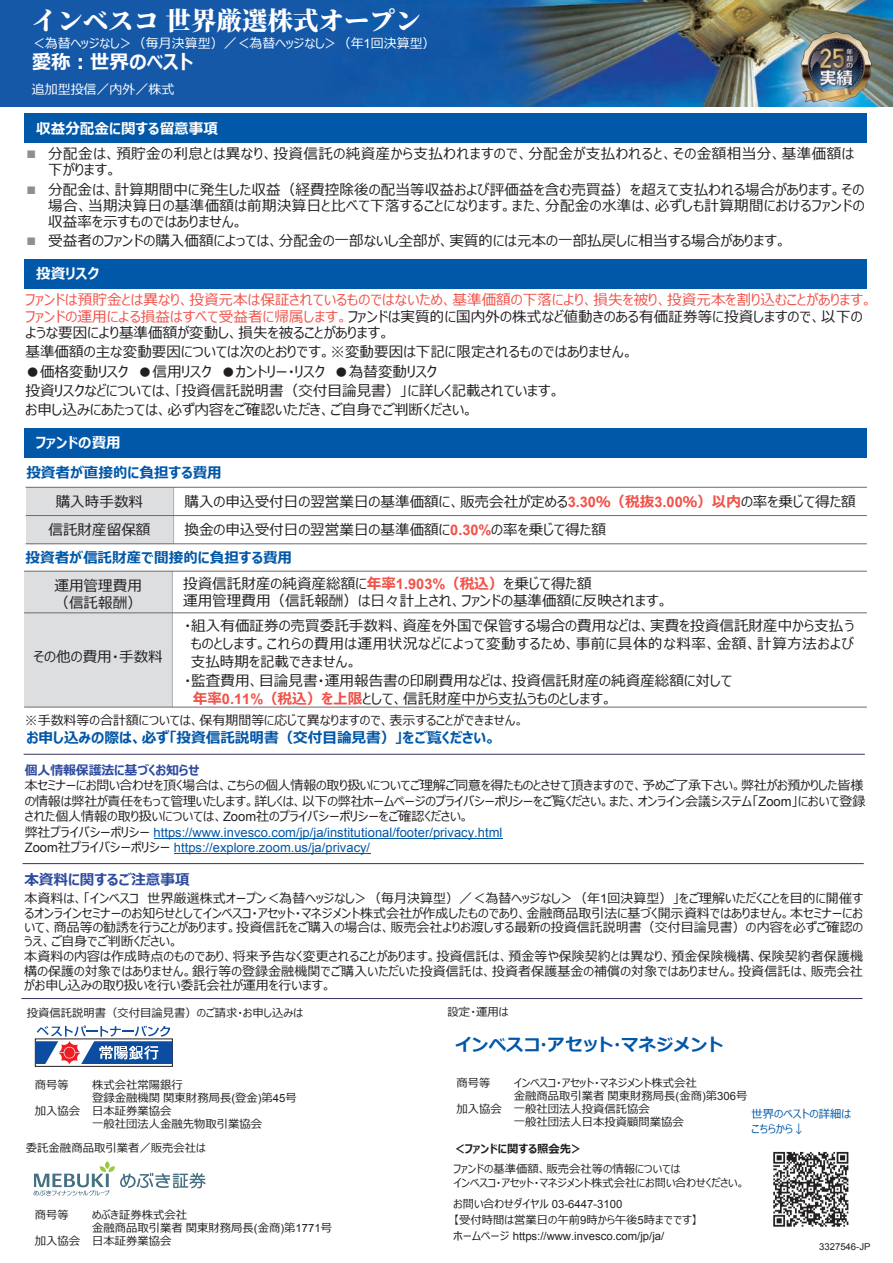
<style>
.page{position:relative;width:893px;height:1263px;background:#fff}
.page>*{position:absolute;margin:0;border:0;box-sizing:border-box;transform-origin:0 0}
.t1{font:900 25.5px "Noto Serif JP";color:#fff}
.t2{font:700 19.5px "Meiryo UI";color:#fff}
.t3{font:700 17.4px "Meiryo";color:#0157a8}
.t4{font:14.55px/17.9px "Meiryo UI";color:#231f20}
.t5{font:14.55px/16.2px "Meiryo UI";letter-spacing:.005em;color:#f0534a}
.t6{font:14.55px/16.2px "Meiryo UI";letter-spacing:.03em;color:#231f20}
.t7{font:700 14.55px "Meiryo UI";color:#0157a8}
.t8{font:700 14.55px "Meiryo UI";color:#fff}
.t9{font:700 14.55px "Meiryo UI";color:#2e4b9f}
.t10{font:12.9px/14.5px "Meiryo UI";color:#231f20}
.t11{font:12.9px/15.5px "Arial";color:#0157a8}
.t12{font:12.9px "Meiryo UI";color:#fff}
.t13{font:700 12.9px "Meiryo UI";letter-spacing:-.015em;color:#2e4b9f}
.t14{font:11.4px/14.5px "Meiryo UI";color:#231f20}
.t15{font:11.4px "Arial";color:#231f20}
.t16{font:11.4px/14.5px "Meiryo UI";color:#0157a8}
.t17{font:700 11.4px "Meiryo UI";color:#231f20}
.t18{font:9.6px "Arial";color:#231f20}
.s1{font-family:"Arial"}
.s2{color:#8d8f92}
.s3{color:#231f20}
.s4{font-family:"Arial";font-weight:700;color:#f0534a}
.s5{font-weight:700;color:#f0534a}
.s6{font-weight:700;color:#0157a8}
.s7{font-family:"Meiryo UI";color:#231f20}
.s8{font-family:"Meiryo UI"}
</style>
<div class="page">
<img style="left:0;top:0;width:893px;height:106px">
<img style="left:773px;top:1151px;width:76px;height:76px">
<img style="left:800px;top:31px;width:72px;height:72px">
<hr style="left:154px;top:838px;width:348px;height:1px;background:#0157a8">
<hr style="left:174px;top:853px;width:196px;height:1px;background:#0157a8">
<div style="left:25px;top:113px;width:842px;height:30px;background:#0157a8"></div>
<div style="left:25px;top:259px;width:842px;height:29px;background:#0157a8"></div>
<div style="left:24px;top:428px;width:843px;height:29px;background:#0157a8"></div>
<div style="left:26px;top:487px;width:148px;height:57px;background:#dcdee0"></div>
<hr style="left:173px;top:487px;width:1px;height:57px;background:#adb1b7">
<hr style="left:26px;top:515px;width:841px;height:1px;background:#6b6c71">
<hr style="left:26px;top:487px;width:841px;height:1px;background:#6b6c71">
<hr style="left:26px;top:543px;width:841px;height:1px;background:#6b6c71">
<div style="left:24px;top:571px;width:148px;height:136px;background:#dcdee0"></div>
<hr style="left:172px;top:571px;width:1px;height:136px;background:#adb1b7">
<hr style="left:24px;top:612px;width:843px;height:1px;background:#6b6c71">
<hr style="left:24px;top:571px;width:843px;height:1px;background:#6b6c71">
<hr style="left:24px;top:707px;width:843px;height:1px;background:#6b6c71">
<hr style="left:24px;top:754px;width:841px;height:1px;background:#3c3061">
<hr style="left:23px;top:863px;width:841px;height:1px;background:#3c3061">
<hr style="left:21px;top:998px;width:842px;height:1px;background:#3c3061">
<svg style="left:35px;top:1025px;width:138px;height:39px"></svg>
<svg style="left:105px;top:1161px;width:5px;height:8px"></svg>
<svg style="left:34px;top:1166px;width:171px;height:30px"></svg>
<h1 class="t1" style="left:32px;top:6px;width:390px">インベスコ 世界厳選株式オープン</h1>
<p class="t12" style="left:32px;top:34px;width:405px">＜為替ヘッジなし＞（毎月決算型）／＜為替ヘッジなし＞（年<span class="s1">1</span>回決算型）</p>
<h2 class="t2" style="left:32px;top:49px;width:163px">愛称：世界のベスト</h2>
<p class="t12" style="left:32px;top:80px;width:144px">追加型投信／内外／株式</p>
<p class="t8" style="left:36px;top:118px;width:183px">収益分配金に関する留意事項</p>
<p class="t6" style="left:48px;top:146px;width:807px;text-indent:-22px"><span class="s2">■</span> 分配金は、預貯金の利息とは異なり、投資信託の純資産から支払われますので、分配金が支払われると、その金額相当分、基準価額は下がります。</p>
<p class="t4" style="left:48px;top:182px;width:818px;line-height:16.2px;text-align:justify;text-indent:-22px"><span class="s2">■</span> 分配金は、計算期間中に発生した収益（経費控除後の配当等収益および評価益を含む売買益）を超えて支払われる場合があります。その場合、当期決算日の基準価額は前期決算日と比べて下落することになります。また、分配金の水準は、必ずしも計算期間におけるファンドの収益率を示すものではありません。</p>
<p class="t4" style="left:26px;top:233px;width:761px"><span class="s2">■</span> 受益者のファンドの購入価額によっては、分配金の一部ないし全部が、実質的には元本の一部払戻しに相当する場合があります。</p>
<p class="t8" style="left:36px;top:264px;width:65px">投資リスク</p>
<p class="t5" style="left:25px;top:293px;width:849px">ファンドは預貯金とは異なり、投資元本は保証されているものではないため、基準価額の下落により、損失を被り、投資元本を割り込むことがあります。ファンドの運用による損益はすべて受益者に帰属します。<span class="s3">ファンドは実質的に国内外の株式など値動きのある有価証券等に投資しますので、以下のような要因により基準価額が変動し、損失を被ることがあります。</span></p>
<p class="t4" style="left:25px;top:344px;width:609px">基準価額の主な変動要因については次のとおりです。※変動要因は下記に限定されるものではありません。</p>
<p class="t4" style="left:25px;top:362px;width:536px;line-height:19.5px">●価格変動リスク ●信用リスク ●カントリー・リスク ●為替変動リスク<br>投資リスクなどについては、｢投資信託説明書（交付目論見書）｣に詳しく記載されています。お申し込みにあたっては、必ず内容をご確認いただき、ご自身でご判断ください。</p>
<p class="t8" style="left:36px;top:433px;width:87px">ファンドの費用</p>
<p class="t7" style="left:26px;top:463px;width:197px">投資者が直接的に負担する費用</p>
<p class="t4" style="left:56px;top:493px;width:89px">購入時手数料</p>
<p class="t4" style="left:184px;top:493px;width:673px">購入の申込受付日の翌営業日の基準価額に、販売会社が定める<span class="s4">3.30</span><span class="s5">％（税抜</span><span class="s4">3.00</span><span class="s5">％）以内</span>の率を乗じて得た額</p>
<p class="t4" style="left:48px;top:522px;width:104px">信託財産留保額</p>
<p class="t4" style="left:184px;top:522px;width:423px">換金の申込受付日の翌営業日の基準価額に<span class="s4">0.30%</span>の率を乗じて得た額</p>
<p class="t4" style="left:183px;top:545px;width:410px;line-height:26px;text-indent:-158px"><span class="s6">投資者が信託財産で間接的に負担する費用<br></span>投資信託財産の純資産総額に<span class="s5">年率</span><span class="s4">1.903%</span><span class="s5">（税込）</span>を乗じて得た額</p>
<p class="t4" style="left:183px;top:593px;width:486px">運用管理費用（信託報酬）は日々計上され、ファンドの基準価額に反映されます。</p>
<p class="t4" style="left:54px;top:578px;width:89px;line-height:17.4px">運用管理費用（信託報酬）</p>
<p class="t4" style="left:33px;top:649px;width:131px">その他の費用・手数料</p>
<p class="t4" style="left:191px;top:617px;width:665px;text-align:justify;text-indent:-7px">・組入有価証券の売買委託手数料、資産を外国で保管する場合の費用などは、実費を投資信託財産中から支払うものとします。これらの費用は運用状況などによって変動するため、事前に具体的な料率、金額、計算方法および支払時期を記載できません。</p>
<p class="t4" style="left:193px;top:672px;width:541px;text-indent:-9px">・監査費用、目論見書・運用報告書の印刷費用などは、投資信託財産の純資産総額に対して<span class="s5">年率</span><span class="s4">0.11%</span><span class="s5">（税込）を上限</span>として、信託財産中から支払うものとします。</p>
<p class="t10" style="left:25px;top:713px;width:501px">※手数料等の合計額については、保有期間等に応じて異なりますので、表示することができません。</p>
<p class="t7" style="left:26px;top:728px;width:471px">お申し込みの際は、必ず「投資信託説明書（交付目論見書）」をご覧ください。</p>
<p class="t13" style="left:25px;top:761px;width:176px">個人情報保護法に基づくお知らせ</p>
<p class="t10" style="left:25px;top:779px;width:842px;line-height:15.5px">本セミナーにお問い合わせを頂く場合は、こちらの個人情報の取り扱いについてご理解ご同意を得たものとさせて頂きますので、予めご了承下さい。弊社がお預かりした皆様の情報は弊社が責任をもって管理いたします。詳しくは、以下の弊社ホームページのプライバシーポリシーをご覧ください。また、オンライン会議システム「<span class="s1">Zoom</span>」において登録された個人情報の取り扱いについては、<span class="s1">Zoom</span>社のプライバシーポリシーをご確認ください。</p>
<p class="t11" style="left:25px;top:825px;width:479px"><span class="s7">弊社プライバシーポリシー</span> https://www.invesco.com/jp/ja/institutional/footer/privacy.html<br><span class="s3">Zoom</span><span class="s7">社プライバシーポリシー</span> https://explore.zoom.us/ja/privacy/</p>
<p class="t9" style="left:24px;top:869px;width:167px">本資料に関するご注意事項</p>
<p class="t10" style="left:24px;top:891px;width:840px">本資料は、「インベスコ 世界厳選株式オープン＜為替ヘッジなし＞（毎月決算型）／＜為替ヘッジなし＞（年<span class="s1">1</span>回決算型）」をご理解いただくことを目的に開催するオンラインセミナーのお知らせとしてインベスコ・アセット・マネジメント株式会社が作成したものであり、金融商品取引法に基づく開示資料ではありません。本セミナーにおいて、商品等の勧誘を行うことがあります。投資信託をご購入の場合は、販売会社よりお渡しする最新の投資信託説明書（交付目論見書）の内容を必ずご確認のうえ、ご自身でご判断ください。<br>本資料の内容は作成時点のものであり、将来予告なく変更されることがあります。投資信託は、預金等や保険契約とは異なり、預金保険機構、保険契約者保護機構の保護の対象ではありません。銀行等の登録金融機関でご購入いただいた投資信託は、投資者保護基金の補償の対象ではありません。投資信託は、販売会社がお申し込みの取り扱いを行い委託会社が運用を行います。</p>
<p class="t14" style="left:27px;top:1006px;width:278px">投資信託説明書（交付目論見書）のご請求・お申し込みは</p>
<p class="t14" style="left:448px;top:1005px;width:62px">設定・運用は</p>
<p class="t14" style="left:35px;top:1078px;width:36px">商号等</p>
<p class="t14" style="left:92px;top:1078px;width:92px">株式会社常陽銀行</p>
<p class="t14" style="left:92px;top:1091px;width:206px">登録金融機関関東財務局長<span class="s1">(</span>登金<span class="s1">)</span>第<span class="s1">45</span>号</p>
<p class="t14" style="left:35px;top:1104px;width:138px">加入協会 日本証券業協会</p>
<p class="t14" style="left:92px;top:1117px;width:172px">一般社団法人金融先物取引業協会</p>
<p class="t14" style="left:26px;top:1141px;width:181px">委託金融商品取引業者／販売会社は</p>
<p class="t14" style="left:35px;top:1208px;width:36px">商号等</p>
<p class="t14" style="left:92px;top:1208px;width:97px">めぶき証券株式会社</p>
<p class="t14" style="left:92px;top:1221px;width:242px">金融商品取引業者関東財務局長<span class="s1">(</span>金商<span class="s1">)</span>第<span class="s1">1771</span>号</p>
<p class="t14" style="left:35px;top:1234px;width:138px">加入協会 日本証券業協会</p>
<p class="t3" style="left:455px;top:1032px;width:270px">インベスコ・アセット・マネジメント</p>
<p class="t14" style="left:456px;top:1076px;width:36px">商号等</p>
<p class="t14" style="left:514px;top:1076px;width:185px">インベスコ・アセット・マネジメント株式会社</p>
<p class="t14" style="left:514px;top:1089px;width:235px">金融商品取引業者関東財務局長<span class="s1">(</span>金商<span class="s1">)</span>第<span class="s1">306</span>号</p>
<p class="t14" style="left:456px;top:1102px;width:195px">加入協会 一般社団法人投資信託協会</p>
<p class="t14" style="left:514px;top:1115px;width:172px">一般社団法人日本投資顧問業協会</p>
<p class="t16" style="left:752px;top:1107px;width:101px">世界のベストの詳細はこちらから↓</p>
<p class="t17" style="left:453px;top:1141px;width:131px">＜ファンドに関する照会先＞</p>
<p class="t14" style="left:453px;top:1162px;width:293px">ファンドの基準価額、販売会社等の情報については<br>インベスコ・アセット・マネジメント株式会社にお問い合わせください。</p>
<p class="t15" style="left:453px;top:1196px;width:170px"><span class="s8">お問い合わせダイヤル</span> 03-6447-3100</p>
<p class="t14" style="left:453px;top:1213px;width:246px">【受付時間は営業日の午前<span class="s1">9</span>時から午後<span class="s1">5</span>時までです】</p>
<p class="t15" style="left:453px;top:1229px;width:212px"><span class="s8">ホームページ</span> https://www.invesco.com/jp/ja/</p>
<p class="t18" style="left:819px;top:1240px;width:53px">3327546-JP</p>
</div>
